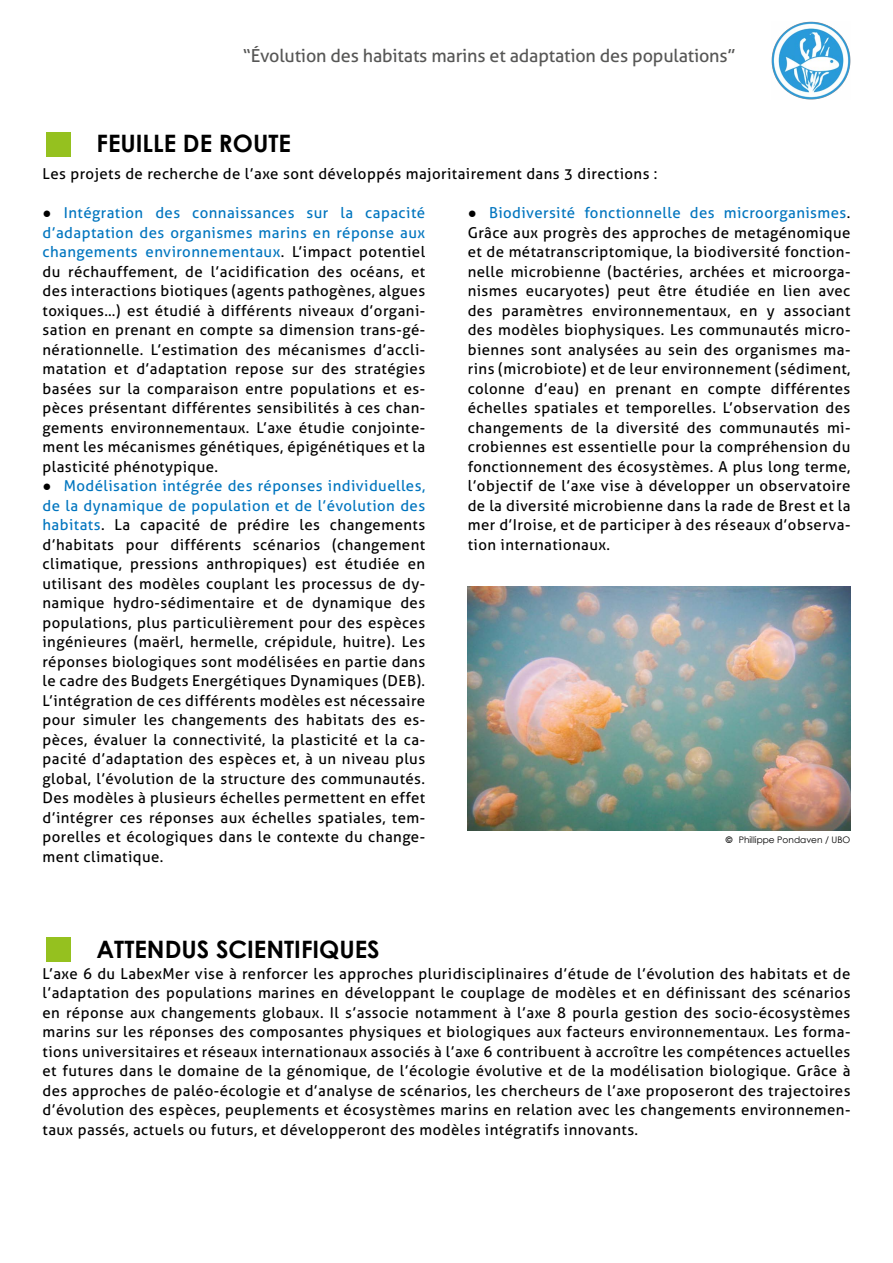
<style>
.page{position:relative;width:893px;height:1263px;background:#fff}
.page>*{position:absolute;margin:0;border:0;box-sizing:border-box;transform-origin:0 0}
.t1{font:700 24px "Century Gothic";color:#000}
.t2{font:18px "Aller";letter-spacing:-.01em;color:#575756}
.t3{font:15px/19.5px "Aller";letter-spacing:.03em;color:#000;text-align:justify}
.t4{font:9px "Century Gothic";color:#000}
.s1{font-family:"Arial";font-weight:400;font-size:54px;color:#95c11f}
.s2{font-family:"Arial"}
.s3{color:#0075bf}
.s4{font-weight:700}
</style>
<div class="page">
<img style="left:772px;top:21px;width:78px;height:79px">
<img style="left:468px;top:587px;width:382px;height:243px">
<p class="t2" style="left:243px;top:45px;width:494px">“Évolution des habitats marins et adaptation des populations”</p>
<h1 class="t1" style="left:43px;top:125px;width:250px"><span class="s1">■</span> FEUILLE DE ROUTE</h1>
<p class="t3" style="left:43px;top:164px;width:617px">Les projets de recherche de l’axe sont développés majoritairement dans 3 directions :</p>
<p class="t3" style="left:43px;top:203px;width:384px"><span class="s2">●</span> <span class="s3">Intégration des connaissances sur la capacité d’adaptation des organismes marins en réponse aux changements environnementaux</span>. L’impact potentiel du réchauffement, de l’acidification des océans, et des interactions biotiques (agents pathogènes, algues toxiques…) est étudié à différents niveaux d’organi&shy;sation en prenant en compte sa dimension trans-gé&shy;nérationnelle. L’estimation des mécanismes d’accli&shy;matation et d’adaptation repose sur des stratégies basées sur la comparaison entre populations et es&shy;pèces présentant différentes sensibilités à ces chan&shy;gements environnementaux. L’axe étudie conjointe&shy;ment les mécanismes génétiques, épigénétiques et la plasticité phénotypique.</p>
<p class="t3" style="left:43px;top:476px;width:384px"><span class="s2">●</span> <span class="s3">Modélisation intégrée des réponses individuelles, de la dynamique de population et de l’évolution des habitats</span>. La capacité de prédire les changements d’habitats pour différents scénarios (changement climatique, pressions anthropiques) est étudiée en utilisant des modèles couplant les processus de dy&shy;namique hydro-sédimentaire et de dynamique des populations, plus particulièrement pour des espèces ingénieures (maërl, hermelle, crépidule, huitre). Les réponses biologiques sont modélisées en partie dans le cadre des Budgets Energétiques Dynamiques (DEB).<br>L’intégration de ces différents modèles est nécessaire pour simuler les changements des habitats des es&shy;pèces, évaluer la connectivité, la plasticité et la ca&shy;pacité d’adaptation des espèces et, à un niveau plus global, l’évolution de la structure des communautés.<br>Des modèles à plusieurs échelles permettent en effet d’intégrer ces réponses aux échelles spatiales, tem&shy;porelles et écologiques dans le contexte du change&shy;ment climatique.</p>
<p class="t3" style="left:468px;top:203px;width:384px"><span class="s2">●</span> <span class="s3">Biodiversité fonctionnelle des microorganismes</span>.<br>Grâce aux progrès des approches de metagénomique et de métatranscriptomique, la biodiversité fonction&shy;nelle microbienne (bactéries, archées et microorga&shy;nismes eucaryotes) peut être étudiée en lien avec des paramètres environnementaux, en y associant des modèles biophysiques. Les communautés micro&shy;biennes sont analysées au sein des organismes ma&shy;rins (microbiote) et de leur environnement (sédiment, colonne d’eau) en prenant en compte différentes échelles spatiales et temporelles. L’observation des changements de la diversité des communautés mi&shy;crobiennes est essentielle pour la compréhension du fonctionnement des écosystèmes. A plus long terme, l’objectif de l’axe vise à développer un observatoire de la diversité microbienne dans la rade de Brest et la mer d’Iroise, et de participer à des réseaux d’observa&shy;tion internationaux.</p>
<p class="t4" style="left:726px;top:834px;width:126px"><span class="s4">©</span> Phillippe Pondaven / UBO</p>
<h1 class="t1" style="left:43px;top:931px;width:339px"><span class="s1">■</span> ATTENDUS SCIENTIFIQUES</h1>
<p class="t3" style="left:43px;top:963px;width:809px">L’axe 6 du LabexMer vise à renforcer les approches pluridisciplinaires d’étude de l’évolution des habitats et de l’adaptation des populations marines en développant le couplage de modèles et en définissant des scénarios en réponse aux changements globaux. Il s’associe notamment à l’axe 8 pourla gestion des socio-écosystèmes marins sur les réponses des composantes physiques et biologiques aux facteurs environnementaux. Les forma&shy;tions universitaires et réseaux internationaux associés à l’axe 6 contribuent à accroître les compétences actuelles et futures dans le domaine de la génomique, de l’écologie évolutive et de la modélisation biologique. Grâce à des approches de paléo-écologie et d’analyse de scénarios, les chercheurs de l’axe proposeront des trajectoires d’évolution des espèces, peuplements et écosystèmes marins en relation avec les changements environnemen&shy;taux passés, actuels ou futurs, et développeront des modèles intégratifs innovants.</p>
</div>
